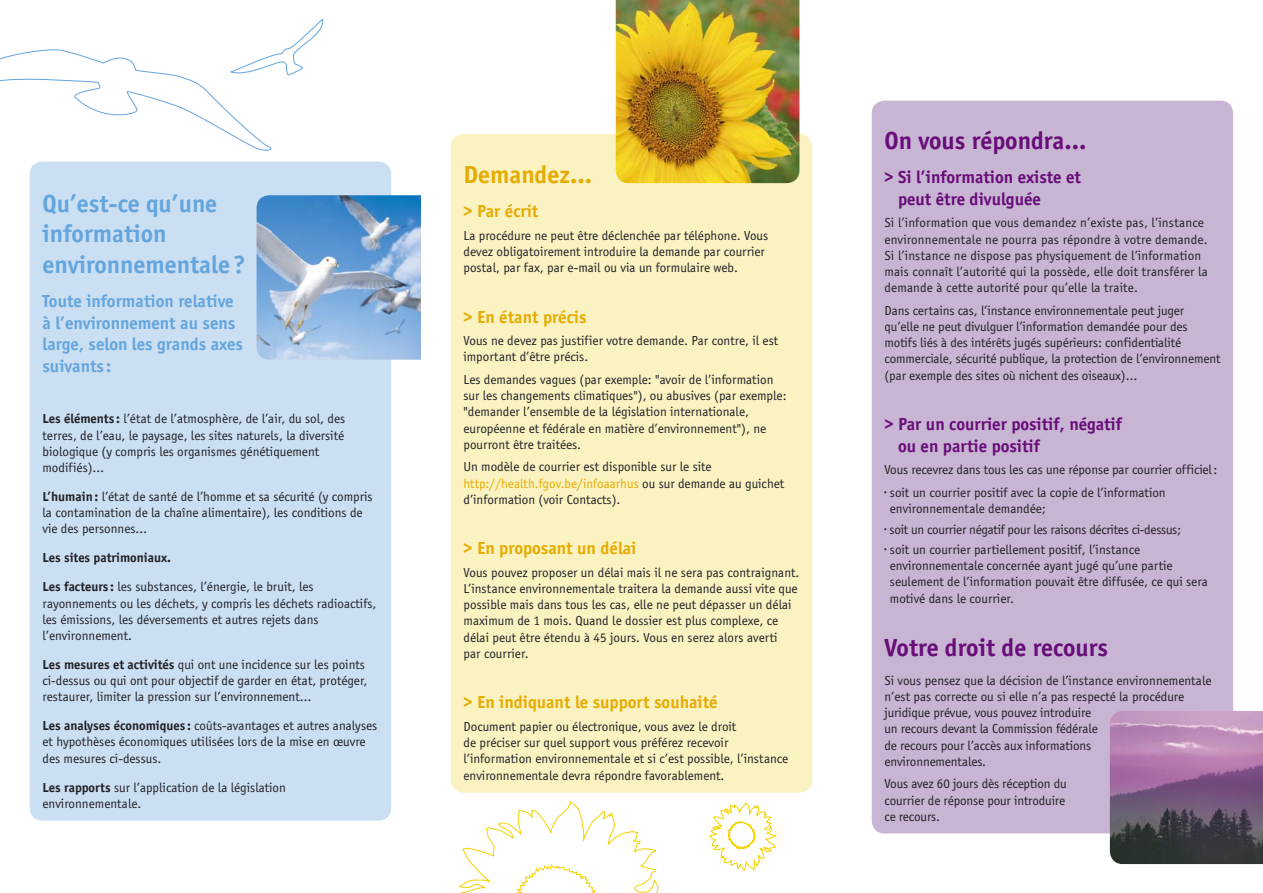
<style>
.page{position:relative;width:1263px;height:893px;background:#fff}
.page>*{position:absolute;margin:0;border:0;box-sizing:border-box;transform-origin:0 0}
.titre{font:700 25.5px/30.6px "Officina Sans";color:#64a5dd}
.titre-2{font:700 25.5px "Officina Sans";color:#680d79}
.titre-3{font:700 25.5px "Officina Sans";color:#e5ac00}
.soustitre_2{font:700 18px/21.6px "Officina Sans";color:#680d79}
.soustitre_2-2{font:700 18px/21.6px "Officina Sans";color:#64a5dd}
.soustitre_2-3{font:700 18px "Officina Sans";color:#e5ac00}
.body{font:13.5px/16.2px "Officina Sans";color:#212125}
.body-2{font:13.5px "Officina Sans";letter-spacing:-.02em;color:#212125}
.body-3{font:700 13.5px "Officina Sans";color:#212125}
.s1{font-weight:700}
.s2{color:#e5ac00}
</style>
<div class="page">
<svg style="left:459px;top:801px;width:200px;height:92px"></svg>
<svg style="left:709px;top:802px;width:67px;height:69px"></svg>
<svg style="left:0;top:18px;width:324px;height:133px"></svg>
<div style="left:30px;top:162px;width:361px;height:659px;background:#cbdff3"></div>
<img style="left:257px;top:195px;width:164px;height:165px">
<div style="left:451px;top:134px;width:361px;height:659px;background:#fbf2c2"></div>
<div style="left:872px;top:101px;width:361px;height:732px;background:#c8b5d3"></div>
<img style="left:1110px;top:711px;width:153px;height:153px">
<img style="left:616px;top:0;width:183px;height:183px">
<p class="titre" style="left:43px;top:188px;width:205px">Qu’est-ce qu’une information environnementale ?</p>
<p class="soustitre_2-2" style="left:43px;top:290px;width:202px">Toute information relative à l’environnement au sens large, selon les grands axes suivants :</p>
<p class="body" style="left:43px;top:411px;width:304px"><span class="s1">Les éléments :</span> l’état de l’atmosphère, de l’air, du sol, des terres, de l’eau, le paysage, les sites naturels, la diversité biologique (y compris les organismes génétiquement modifiés)…</p>
<p class="body" style="left:43px;top:489px;width:332px"><span class="s1">L’humain :</span> l’état de santé de l’homme et sa sécurité (y compris la contamination de la chaîne alimentaire), les conditions de vie des personnes…</p>
<p class="body-3" style="left:43px;top:550px;width:130px">Les sites patrimoniaux.</p>
<p class="body" style="left:43px;top:579px;width:335px"><span class="s1">Les facteurs :</span> les substances, l’énergie, le bruit, les rayonnements ou les déchets, y compris les déchets radioactifs, les émissions, les déversements et autres rejets dans l’environnement.</p>
<p class="body" style="left:43px;top:656px;width:326px"><span class="s1">Les mesures et activités</span> qui ont une incidence sur les points ci-dessus ou qui ont pour objectif de garder en état, protéger, restaurer, limiter la pression sur l’environnement…</p>
<p class="body" style="left:43px;top:718px;width:336px"><span class="s1">Les analyses économiques :</span> coûts-avantages et autres analyses et hypothèses économiques utilisées lors de la mise en œuvre des mesures ci-dessus.</p>
<p class="body" style="left:43px;top:779px;width:245px"><span class="s1">Les rapports</span> sur l’application de la législation environnementale.</p>
<p class="titre-3" style="left:463px;top:159px;width:130px">Demandez…</p>
<p class="soustitre_2-3" style="left:463px;top:200px;width:76px">&gt; Par écrit</p>
<p class="body" style="left:463px;top:227px;width:306px">La procédure ne peut être déclenchée par téléphone. Vous devez obligatoirement introduire la demande par courrier postal, par fax, par e-mail ou via un formulaire web.</p>
<p class="soustitre_2-3" style="left:463px;top:306px;width:124px">&gt; En étant précis</p>
<p class="body" style="left:463px;top:333px;width:316px">Vous ne devez pas justifier votre demande. Par contre, il est important d’être précis.</p>
<p class="body" style="left:463px;top:372px;width:325px">Les demandes vagues (par exemple: "avoir de l’information sur les changements climatiques"), ou abusives (par exemple: "demander l’ensemble de la législation internationale, européenne et fédérale en matière d’environnement"), ne pourront être traitées.</p>
<p class="body" style="left:463px;top:459px;width:322px">Un modèle de courrier est disponible sur le site <span class="s2">http://health.fgov.be/infoaarhus</span> ou sur demande au guichet d’information (voir Contacts).</p>
<p class="soustitre_2-3" style="left:463px;top:537px;width:174px">&gt; En proposant un délai</p>
<p class="body" style="left:463px;top:564px;width:337px">Vous pouvez proposer un délai mais il ne sera pas contraignant.<br>L’instance environnementale traitera la demande aussi vite que possible mais dans tous les cas, elle ne peut dépasser un délai maximum de 1 mois. Quand le dossier est plus complexe, ce délai peut être étendu à 45 jours. Vous en serez alors averti<br>par courrier.</p>
<p class="soustitre_2-3" style="left:463px;top:692px;width:256px">&gt; En indiquant le support souhaité</p>
<p class="body" style="left:463px;top:719px;width:326px">Document papier ou électronique, vous avez le droit<br>de préciser sur quel support vous préférez recevoir l’information environnementale et si c’est possible, l’instance environnementale devra répondre favorablement.</p>
<p class="titre-2" style="left:884px;top:125px;width:203px">On vous répondra...</p>
<p class="soustitre_2" style="left:898px;top:166px;width:185px;text-indent:-13px">&gt; Si l’information existe et peut être divulguée</p>
<p class="body" style="left:884px;top:215px;width:325px">Si l’information que vous demandez n’existe pas, l’instance environnementale ne pourra pas répondre à votre demande.<br>Si l’instance ne dispose pas physiquement de l’information mais connaît l’autorité qui la possède, elle doit transférer la demande à cette autorité pour qu’elle la traite.</p>
<p class="body" style="left:884px;top:302px;width:337px">Dans certains cas, l’instance environnementale peut juger qu’elle ne peut divulguer l’information demandée pour des motifs liés à des intérêts jugés supérieurs: confidentialité commerciale, sécurité publique, la protection de l’environnement (par exemple des sites où nichent des oiseaux)…</p>
<p class="soustitre_2" style="left:898px;top:413px;width:225px;text-indent:-13px">&gt; Par un courrier positif, négatif ou en partie positif</p>
<p class="body" style="left:884px;top:462px;width:334px">Vous recevrez dans tous les cas une réponse par courrier officiel :</p>
<p class="body" style="left:890px;top:484px;width:277px;text-indent:-5px">· soit un courrier positif avec la copie de l’information environnementale demandée;</p>
<p class="body-2" style="left:884px;top:521px;width:298px">· soit un courrier négatif pour les raisons décrites ci-dessus;</p>
<p class="body" style="left:890px;top:542px;width:320px;text-indent:-5px">· soit un courrier partiellement positif, l’instance environnementale concernée ayant jugé qu’une partie seulement de l’information pouvait être diffusée, ce qui sera motivé dans le courrier.</p>
<p class="titre-2" style="left:884px;top:632px;width:225px">Votre droit de recours</p>
<p class="body" style="left:884px;top:672px;width:328px">Si vous pensez que la décision de l’instance environnementale n’est pas correcte ou si elle n’a pas respecté la procédure juridique prévue, vous pouvez introduire<br>un recours devant la Commission fédérale<br>de recours pour l’accès aux informations<br>environnementales.</p>
<p class="body" style="left:884px;top:776px;width:184px">Vous avez 60 jours dès réception du courrier de réponse pour introduire ce recours.</p>
</div>
